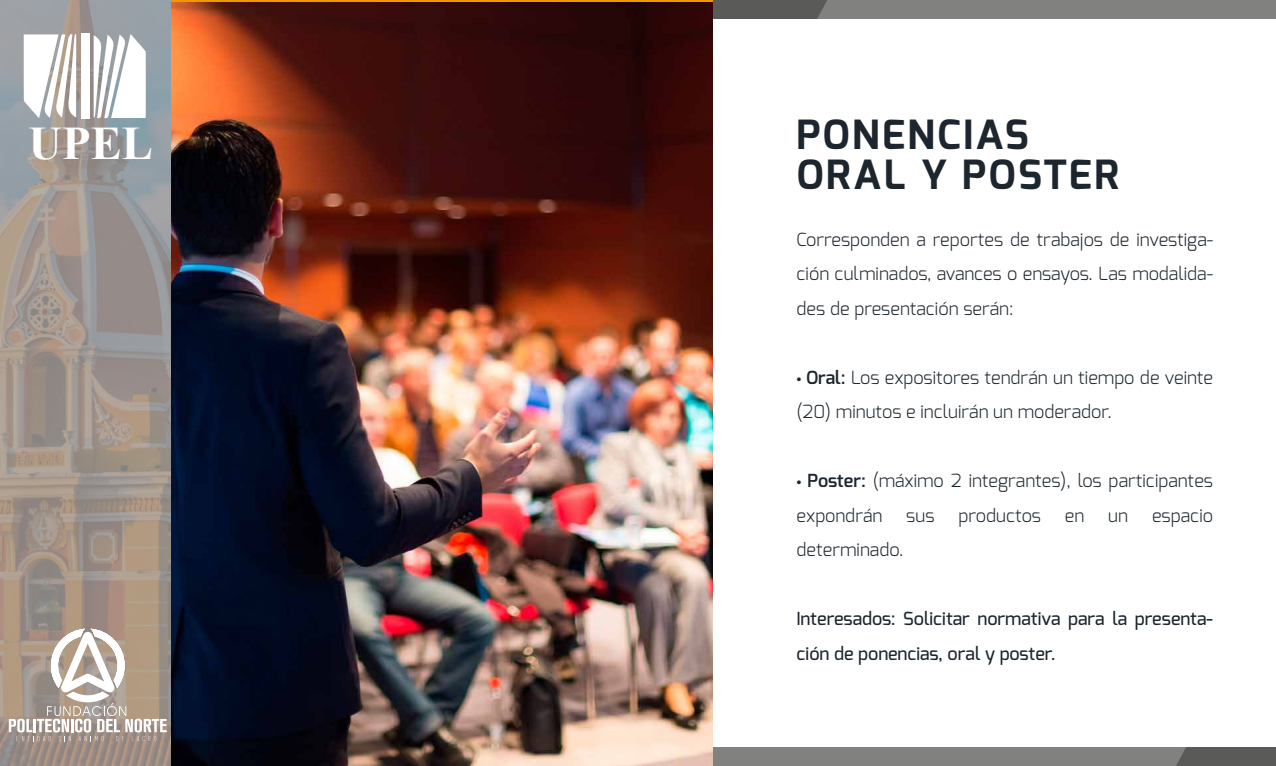
<style>
.page{position:relative;width:1276px;height:766px;background:#fff}
.page>*{position:absolute;margin:0;border:0;box-sizing:border-box;transform-origin:0 0}
.t1{font:700 46.57px "Times New Roman";color:#fff}
.t2{font:700 40.27px/40.3px "Exo";letter-spacing:.06em;color:#1d262e}
.t3{font:300 18px/34.4px "Exo";color:#1d262e}
.t4{font:500 18px/34.4px "Exo";color:#1d262e}
.s1{font-family:"Myriad Pro";font-weight:400}
.s2{font-weight:600}
</style>
<div class="page">
<img style="left:0;top:0;width:172px;height:765px">
<svg style="left:9px;top:628px;width:158px;height:113px"></svg>
<svg style="left:712px;top:0;width:563px;height:19px;background:#797978"></svg>
<svg style="left:712px;top:746px;width:563px;height:19px;background:#818180"></svg>
<img style="left:172px;top:2px;width:540px;height:763px">
<h1 class="t1" style="left:29px;top:111px;width:126px">UPEL</h1>
<h2 class="t2" style="left:796px;top:114px;width:324px">PONENCIAS<br>ORAL Y POSTER</h2>
<p class="t3" style="left:796px;top:222px;width:418px;text-align:justify">Corresponden a reportes de trabajos de investiga&shy;ción culminados, avances o ensayos. Las modalida&shy;des de presentación serán:</p>
<p class="t3" style="left:796px;top:360px;width:418px"><span class="s1">•</span> <span class="s2">Oral:</span> Los expositores tendrán un tiempo de veinte (20) minutos e incluirán un moderador.</p>
<p class="t3" style="left:796px;top:463px;width:418px"><span class="s1">•</span> <span class="s2">Poster:</span> (máximo 2 integrantes), los participantes expondrán</p>
<p class="t3" style="left:906px;top:498px;width:30px">sus</p>
<p class="t3" style="left:958px;top:498px;width:84px">productos</p>
<p class="t3" style="left:1065px;top:498px;width:21px">en</p>
<p class="t3" style="left:1108px;top:498px;width:21px">un</p>
<p class="t3" style="left:1152px;top:498px;width:63px">espacio</p>
<p class="t3" style="left:796px;top:532px;width:108px">determinado.</p>
<p class="t4" style="left:796px;top:601px;width:418px">Interesados: Solicitar normativa para la presenta&shy;ción de ponencias, oral y poster.</p>
</div>
